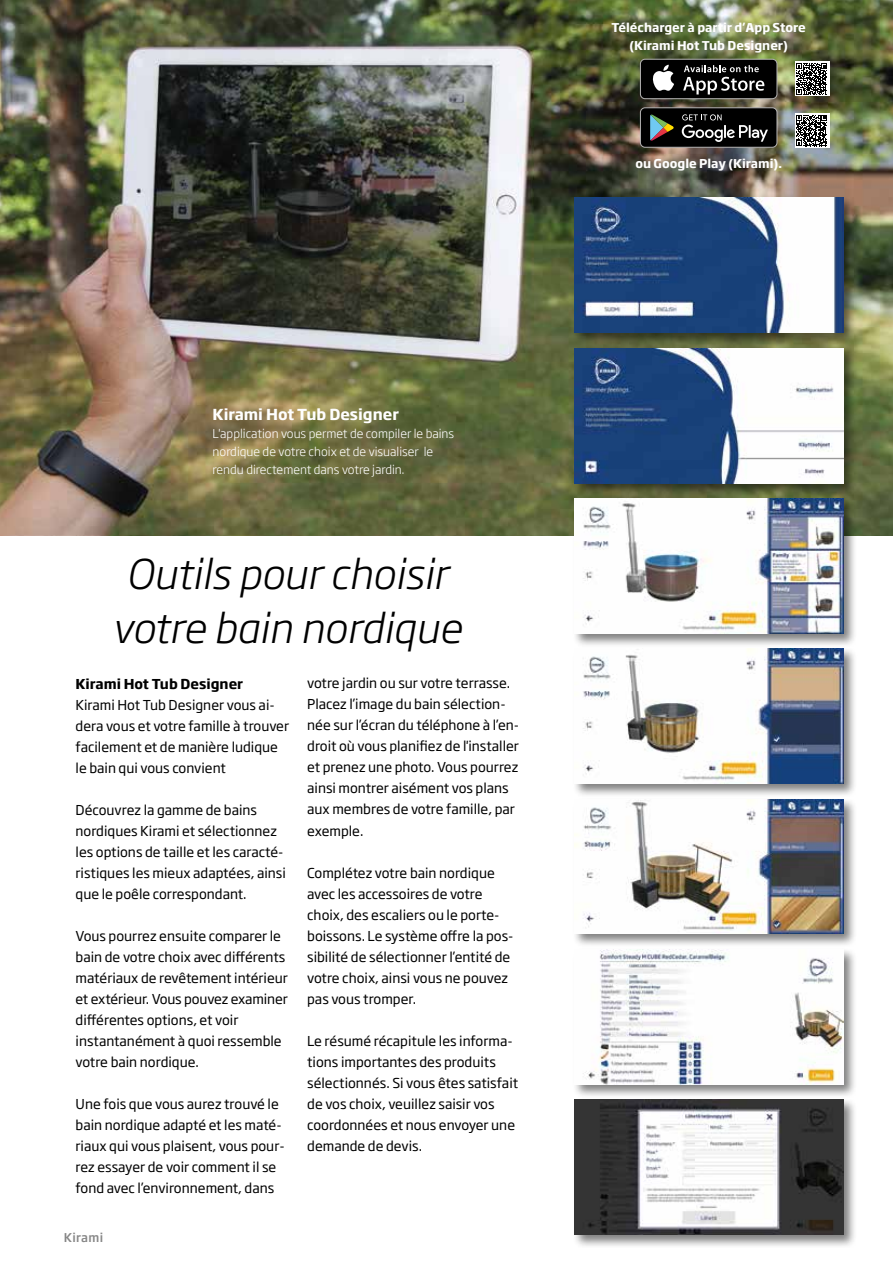
<style>
.page{position:relative;width:893px;height:1263px;background:#fff}
.page>*{position:absolute;margin:0;border:0;box-sizing:border-box;transform-origin:0 0}
.t1{font:italic 300 40.5px/54px "Soho Gothic Pro";color:#000;text-align:center}
.t2{font:700 15px "Soho Gothic Pro";color:#fff}
.t3{font:13.5px/21px "Soho Gothic Pro";color:#000}
.t4{font:700 13.5px "Soho Gothic Pro";color:#000}
.t5{font:300 12px/18px "Soho Gothic Pro";color:#fff}
.t6{font:700 12px/18px "Soho Gothic Pro";color:#fff;text-align:center}
.t7{font:500 12px "Soho Gothic Pro";letter-spacing:.03em;color:#878787}
</style>
<div class="page">
<img style="left:0;top:0;width:893px;height:535px">
<div style="left:572px;top:196px;width:285px;height:151px;background:#000;opacity:.5"></div>
<img style="left:574px;top:198px;width:269px;height:135px">
<div style="left:572px;top:346px;width:285px;height:151px;background:#000;opacity:.5"></div>
<img style="left:574px;top:348px;width:269px;height:135px">
<div style="left:572px;top:496px;width:285px;height:151px;background:#000;opacity:.5"></div>
<img style="left:574px;top:498px;width:269px;height:135px">
<div style="left:572px;top:646px;width:285px;height:152px;background:#000;opacity:.5"></div>
<img style="left:574px;top:649px;width:269px;height:135px">
<div style="left:572px;top:797px;width:285px;height:151px;background:#000;opacity:.5"></div>
<img style="left:574px;top:799px;width:269px;height:135px">
<div style="left:572px;top:947px;width:285px;height:151px;background:#000;opacity:.5"></div>
<img style="left:574px;top:949px;width:269px;height:135px">
<div style="left:572px;top:1097px;width:285px;height:152px;background:#000;opacity:.5"></div>
<img style="left:574px;top:1100px;width:269px;height:135px">
<svg style="left:640px;top:107px;width:137px;height:41px;background:#2b2c2a"></svg>
<svg style="left:640px;top:59px;width:137px;height:40px;background:#343434"></svg>
<div style="left:795px;top:114px;width:34px;height:34px;background:#fff"></div>
<svg style="left:796px;top:115px;width:31px;height:31px"></svg>
<div style="left:795px;top:62px;width:34px;height:34px;background:#fff"></div>
<svg style="left:796px;top:63px;width:31px;height:32px"></svg>
<p class="t6" style="left:611px;top:18px;width:196px">Télécharger à partir d’App Store (Kirami Hot Tub Designer)</p>
<p class="t6" style="left:635px;top:154px;width:148px">ou Google Play (Kirami).</p>
<p class="t2" style="left:213px;top:402px;width:188px">Kirami Hot Tub Designer</p>
<p class="t5" style="left:213px;top:424px;width:243px">L'application vous permet de compiler le bains nordique de votre choix et de visualiser le rendu directement dans votre jardin.</p>
<h1 class="t1" style="left:112px;top:545px;width:351px">Outils pour choisir votre bain nordique</h1>
<p class="t4" style="left:76px;top:673px;width:169px">Kirami Hot Tub Designer</p>
<p class="t3" style="left:76px;top:693px;width:215px">Kirami Hot Tub Designer vous ai&shy;dera vous et votre famille à trouver facilement et de manière ludique le bain qui vous convient</p>
<p class="t3" style="left:76px;top:798px;width:212px">Découvrez la gamme de bains nordiques Kirami et sélectionnez les options de taille et les caracté&shy;ristiques les mieux adaptées, ainsi que le poêle correspondant.</p>
<p class="t3" style="left:76px;top:925px;width:214px">Vous pourrez ensuite comparer le bain de votre choix avec différents matériaux de revêtement intérieur et extérieur. Vous pouvez examiner différentes options, et voir instantanément à quoi ressemble votre bain nordique.</p>
<p class="t3" style="left:76px;top:1093px;width:211px">Une fois que vous aurez trouvé le bain nordique adapté et les maté&shy;riaux qui vous plaisent, vous pour&shy;rez essayer de voir comment il se fond avec l’environnement, dans</p>
<p class="t3" style="left:307px;top:672px;width:214px">votre jardin ou sur votre terrasse.<br>Placez l’image du bain sélection&shy;née sur l’écran du téléphone à l’en&shy;droit où vous planifiez de l'installer et prenez une photo. Vous pourrez ainsi montrer aisément vos plans aux membres de votre famille, par exemple.</p>
<p class="t3" style="left:307px;top:861px;width:208px">Complétez votre bain nordique avec les accessoires de votre choix, des escaliers ou le porte&shy;boissons. Le système offre la pos&shy;sibilité de sélectionner l’entité de votre choix, ainsi vous ne pouvez pas vous tromper.</p>
<p class="t3" style="left:307px;top:1029px;width:213px">Le résumé récapitule les informa&shy;tions importantes des produits sélectionnés. Si vous êtes satisfait de vos choix, veuillez saisir vos coordonnées et nous envoyer une demande de devis.</p>
<p class="t7" style="left:64px;top:1228px;width:41px">Kirami</p>
</div>
